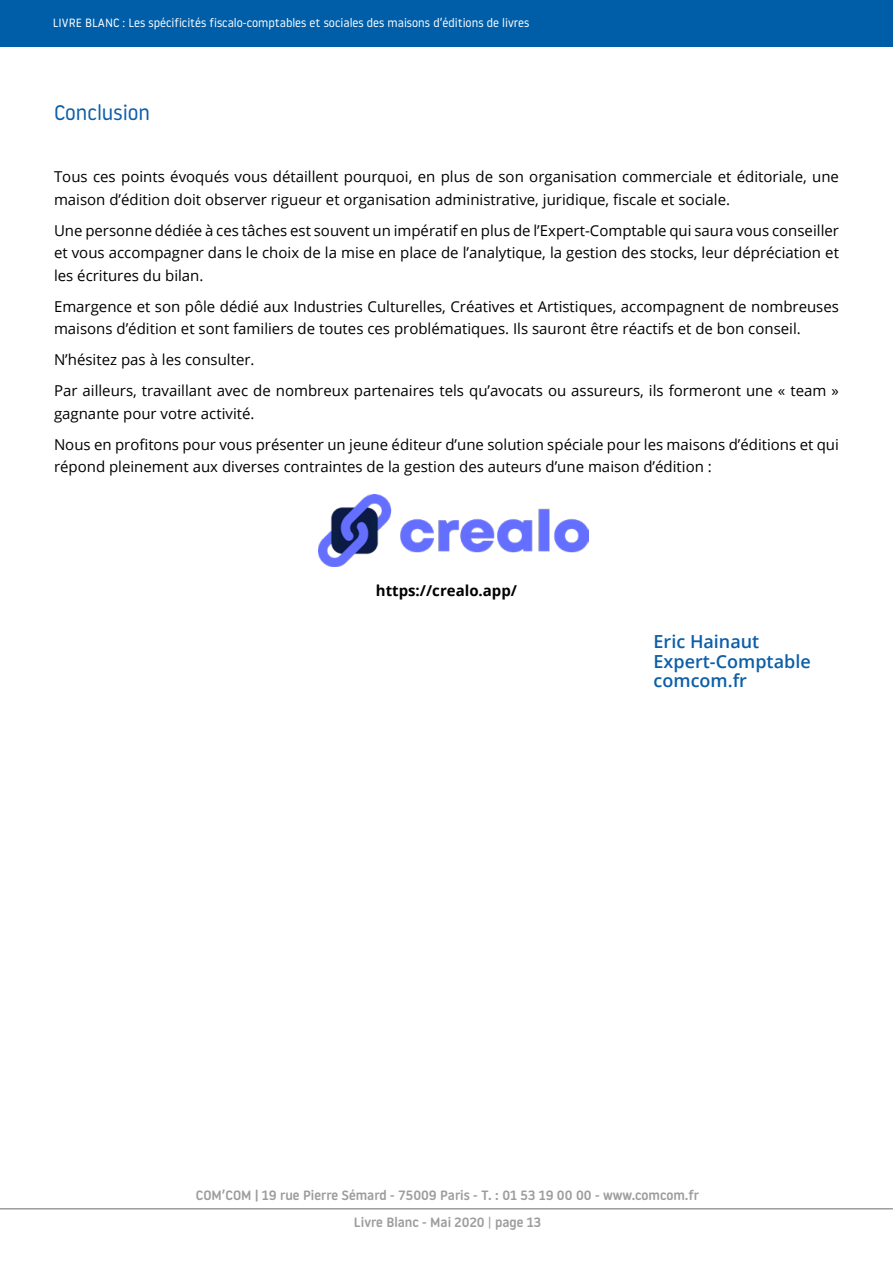
<style>
.page{position:relative;width:893px;height:1263px;background:#fff}
.page>*{position:absolute;margin:0;border:0;box-sizing:border-box;transform-origin:0 0}
.t1{font:21px "Roway Round";color:#0c5ea9}
.t2{font:600 18px/19.5px "Open Sans";color:#0c5ea9}
.t3{font:15px/22.5px "Open Sans";color:#000}
.t4{font:700 15px "Open Sans";color:#000}
.t5{font:500 13.5px/26.8px "Roway Round";color:#9d9d9d;text-align:center}
.t6{font:12px "Roway Round";color:#fefefe}
.s1{font-weight:400}
</style>
<div class="page">
<div style="left:0;top:0;width:893px;height:47px;background:#005ea9"></div>
<hr style="left:0;top:1208px;width:893px;height:1px;background:#9d9d9d">
<img style="left:319px;top:494px;width:270px;height:73px">
<p class="t6" style="left:53px;top:15px;width:478px">LIVRE BLANC : Les spécificités fiscalo-comptables et sociales des maisons d’éditions de livres</p>
<h1 class="t1" style="left:54px;top:98px;width:98px">Conclusion</h1>
<p class="t3" style="left:54px;top:165px;width:786px">Tous ces points évoqués vous détaillent pourquoi, en plus de son organisation commerciale et éditoriale, une maison d’édition doit observer rigueur et organisation administrative, juridique, fiscale et sociale.</p>
<p class="t3" style="left:54px;top:219px;width:786px;text-align:justify">Une personne dédiée à ces tâches est souvent un impératif en plus de l’Expert-Comptable qui saura vous conseiller et vous accompagner dans le choix de la mise en place de l’analytique, la gestion des stocks, leur dépréciation et les écritures du bilan.</p>
<p class="t3" style="left:54px;top:295px;width:786px">Emargence et son pôle dédié aux Industries Culturelles, Créatives et Artistiques, accompagnent de nombreuses maisons d’édition et sont familiers de toutes ces problématiques. Ils sauront être réactifs et de bon conseil.</p>
<p class="t3" style="left:54px;top:344px;width:786px;line-height:31px">N’hésitez pas à les consulter.<br>Par ailleurs, travaillant avec de nombreux partenaires tels qu’avocats ou assureurs, ils formeront une « team »</p>
<p class="t3" style="left:54px;top:397px;width:786px;line-height:31px">gagnante pour votre activité.<br>Nous en profitons pour vous présenter un jeune éditeur d’une solution spéciale pour les maisons d’éditions et qui</p>
<p class="t3" style="left:54px;top:455px;width:659px">répond pleinement aux diverses contraintes de la gestion des auteurs d’une maison d’édition :</p>
<p class="t4" style="left:376px;top:580px;width:143px">https://crealo.app/</p>
<p class="t2" style="left:654px;top:631px;width:159px">Eric Hainaut<br>Expert-Comptable comcom.fr</p>
<p class="t5" style="left:196px;top:1181px;width:505px">COM’COM | 19 rue Pierre Sémard - 75009 Paris - T. : 01 53 19 00 00 - www.comcom.fr<br>Livre Blanc - Mai 2020 <span class="s1">|</span> page 13</p>
</div>
